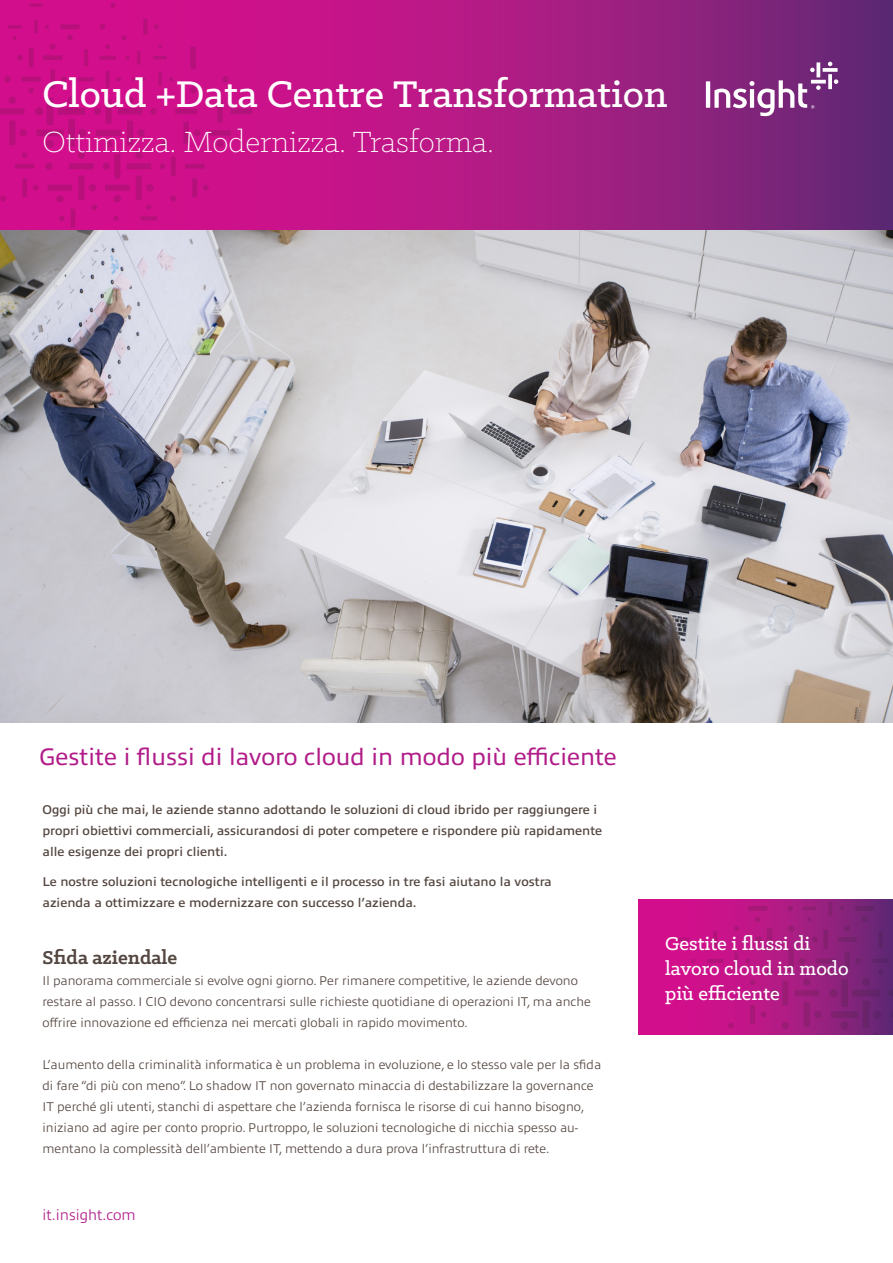
<style>
.page{position:relative;width:893px;height:1263px;background:#fff}
.page>*{position:absolute;margin:0;border:0;box-sizing:border-box;transform-origin:0 0}
.t1{font:500 42px "Klinic Slab";color:#fff}
.t2{font:300 33px "Klinic Slab";color:#fff}
.large_headers_purple{font:24px "Allumi Pro";color:#b11c89}
.quote_white_out{font:500 21px/25.2px "Klinic Slab";color:#fff;text-align:justify}
.sub_header{font:700 21px "Klinic Slab";color:#544640}
.sign_off_url{font:300 15px "Allumi Pro";color:#b11c89}
.sub_header-2{font:300 12.75px/21px "Allumi Pro";color:#544640}
.Intro_copy{font:600 12.75px/21px "Allumi Pro";color:#544640}
</style>
<div class="page">
<svg style="left:252px;top:0;width:641px;height:230px;background:#a11d81"></svg>
<div style="left:639px;top:899px;width:254px;height:135px;background:#d20e8c"></div>
<svg style="left:706px;top:62px;width:132px;height:54px;background:#944f93"></svg>
<svg style="left:0;top:0;width:252px;height:230px;background:#cd0e89"></svg>
<svg style="left:675px;top:899px;width:218px;height:135px"></svg>
<img style="left:0;top:230px;width:893px;height:493px">
<p class="t1" style="left:43px;top:67px;width:627px">Cloud +Data Centre Transformation</p>
<p class="t2" style="left:43px;top:121px;width:453px">Ottimizza. Modernizza. Trasforma.</p>
<p class="t1" style="left:43px;top:112px;width:458px">headline second line if req</p>
<p class="large_headers_purple" style="left:40px;top:739px;width:579px">Gestite i flussi di lavoro cloud in modo più efficiente</p>
<p class="Intro_copy" style="left:43px;top:798px;width:561px">Oggi più che mai, le aziende stanno adottando le soluzioni di cloud ibrido per raggiungere i propri obiettivi commerciali, assicurandosi di poter competere e rispondere più rapidamente alle esigenze dei propri clienti.</p>
<p class="Intro_copy" style="left:43px;top:870px;width:511px">Le nostre soluzioni tecnologiche intelligenti e il processo in tre fasi aiutano la vostra azienda a ottimizzare e modernizzare con successo l’azienda.</p>
<p class="sub_header" style="left:43px;top:944px;width:136px">Sfida aziendale</p>
<p class="sub_header-2" style="left:43px;top:969px;width:550px">Il panorama commerciale si evolve ogni giorno. Per rimanere competitive, le aziende devono restare al passo. I CIO devono concentrarsi sulle richieste quotidiane di operazioni IT, ma anche offrire innovazione ed efficienza nei mercati globali in rapido movimento.</p>
<p class="sub_header-2" style="left:43px;top:1053px;width:560px">L’aumento della criminalità informatica è un problema in evoluzione, e lo stesso vale per la sfida di fare “di più con meno”. Lo shadow IT non governato minaccia di destabilizzare la governance IT perché gli utenti, stanchi di aspettare che l’azienda fornisca le risorse di cui hanno bisogno, iniziano ad agire per conto proprio. Purtroppo, le soluzioni tecnologiche di nicchia spesso au&shy;mentano la complessità dell’ambiente IT, mettendo a dura prova l’infrastruttura di rete.</p>
<p class="sign_off_url" style="left:43px;top:1204px;width:95px">it.insight.com</p>
<p class="quote_white_out" style="left:665px;top:930px;width:185px;text-align:left">Gestite i flussi di lavoro cloud in modo più efficiente</p>
<p class="quote_white_out" style="left:665px;top:937px;width:169px">Quote or statement Quote or statement Quote or statement</p>
</div>
